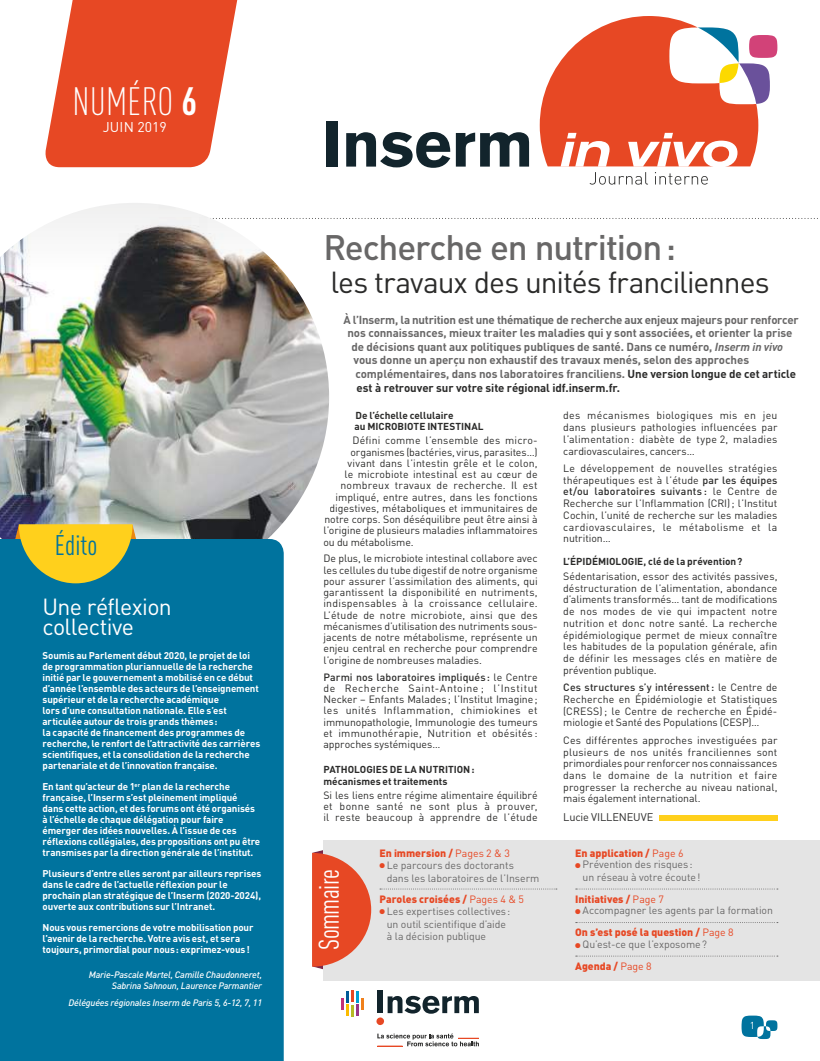
<style>
.page{position:relative;width:820px;height:1061px;background:#fff}
.page>*{position:absolute;margin:0;border:0;box-sizing:border-box;transform-origin:0 0}
.t1{font:300 condensed 39px "DIN Pro";letter-spacing:.01em;color:#fff}
.t2{font:500 35px "DIN Pro";letter-spacing:-.03em;color:#686767}
.t3{font:30px "DIN Pro";letter-spacing:-.035em;color:#2b2b2a}
.t4{font:condensed 28px "DIN Pro";letter-spacing:-.02em;color:#fff}
.t5{font:condensed 28px "DIN Pro";color:#00739e}
.t6{font:23px/20px "DIN Pro";letter-spacing:-.03em;color:#fff}
.t7{font:14px "DIN Pro";letter-spacing:.005em;color:#fff}
.t8{font:700 11.5px "DIN Pro";letter-spacing:-.01em;color:#686767}
.t9{font:700 11.5px "DIN Pro";letter-spacing:-.01em;color:#2b2b2a}
.t10{font:11px "DIN Pro";letter-spacing:-.015em;color:#2b2b2a}
.t11{font:10.5px/11.7px "DIN Pro";letter-spacing:.005em;color:#2b2b2a;text-align:justify}
.t12{font:10.5px/12.5px "DIN Pro";letter-spacing:-.005em;color:#686767}
.t13{font:900 10.5px "DIN Pro";color:#e74824}
.t14{font:700 10px/11.2px "DIN Pro";color:#2b2b2a}
.t15{font:10px "DIN Pro";color:#fff}
.t16{font:700 9.8px/11px "DIN Pro";letter-spacing:-.01em;color:#fff}
.t17{font:italic 500 9.2px/11.1px "DIN Pro";letter-spacing:-.02em;color:#fff;text-align:right}
.s1{font-weight:700}
.s2{font-style:italic}
.s3{color:#2b2b2a}
.s4{font-weight:500}
.s5{font-weight:400}
.s6{color:#e74824}
.s7{font-weight:900;color:#e74824}
</style>
<div class="page">
<svg style="left:330px;top:218px;width:488px;height:1px"></svg>
<div style="left:0;top:591px;width:283px;height:469px;background:#00739e"></div>
<svg style="left:45px;top:0;width:193px;height:167px;background:#ea6345"></svg>
<div style="left:658px;top:815px;width:119px;height:6px;background:#ffd01c"></div>
<div style="left:323px;top:839px;width:496px;height:140px;background:#e4e4e4"></div>
<svg style="left:312px;top:850px;width:244px;height:120px"></svg>
<svg style="left:575px;top:888px;width:202px;height:1px"></svg>
<svg style="left:575px;top:955px;width:202px;height:1px"></svg>
<div style="left:377px;top:990px;width:6px;height:22px;background:#12242c"></div>
<svg style="left:376px;top:995px;width:102px;height:30px"></svg>
<svg style="left:341px;top:990px;width:22px;height:26px"></svg>
<svg style="left:377px;top:1033px;width:101px;height:13px"></svg>
<div style="left:326px;top:121px;width:11px;height:45px;background:#12242c"></div>
<svg style="left:346px;top:132px;width:183px;height:36px"></svg>
<svg style="left:539px;top:16px;width:238px;height:168px"></svg>
<img style="left:0;top:203px;width:329px;height:388px">
<svg style="left:741px;top:1015px;width:36px;height:23px"></svg>
<h1 class="t1" style="left:73px;top:74px;width:126px">NUMÉRO <span class="s1">6</span></h1>
<h3 class="t7" style="left:103px;top:116px;width:65px">JUIN 2019</h3>
<h3 class="t5" style="left:55px;top:524px;width:44px">Édito</h3>
<h3 class="t6" style="left:43px;top:594px;width:131px">Une réflexion collective</h3>
<p class="t16" style="left:43px;top:648px;width:219px">Soumis au Parlement début 2020, le projet de loi de programmation pluriannuelle de la recherche initié par le gouvernement a mobilisé en ce début d’année l’ensemble des acteurs de l’enseignement supérieur et de la recherche académique<br>lors d’une consultation nationale. Elle s’est articulée autour de trois grands thèmes:<br>la capacité de financement des programmes de recherche, le renfort de l’attractivité des carrières scientifiques, et la consolidation de la recherche partenariale et de l’innovation française.</p>
<p class="t16" style="left:43px;top:779px;width:219px">En tant qu’acteur de 1<sup>er</sup> plan de la recherche française, l’Inserm s’est pleinement impliqué dans cette action, et des forums ont été organisés à l’échelle de chaque délégation pour faire émerger des idées nouvelles. À l’issue de ces réflexions collégiales, des propositions ont pu être transmises par la direction générale de l’institut.</p>
<p class="t16" style="left:43px;top:866px;width:220px">Plusieurs d’entre elles seront par ailleurs reprises dans le cadre de l’actuelle réflexion pour le prochain plan stratégique de l’Inserm (2020-2024), ouverte aux contributions sur l’Intranet.</p>
<p class="t16" style="left:43px;top:920px;width:212px">Nous vous remercions de votre mobilisation pour l’avenir de la recherche. Votre avis est, et sera toujours, primordial pour nous: exprimez-vous!</p>
<p class="t17" style="left:89px;top:967px;width:175px">Marie-Pascale Martel, Camille Chaudonneret,<br>Sabrina Sahnoun, Laurence Parmantier</p>
<p class="t17" style="left:69px;top:995px;width:195px">Déléguées régionales Inserm de Paris 5, 6-12, 7, 11</p>
<h2 class="t2" style="left:323px;top:219px;width:354px">Recherche en nutrition:</h2>
<h3 class="t3" style="left:330px;top:259px;width:440px">les travaux des unités franciliennes</h3>
<p class="t8" style="left:343px;top:310px;width:456px">À l’Inserm, la nutrition est une thématique de recherche aux enjeux majeurs pour renforcer</p>
<p class="t8" style="left:347px;top:323px;width:446px">nos connaissances, mieux traiter les maladies qui y sont associées, et orienter la prise</p>
<p class="t8" style="left:351px;top:337px;width:433px">de décisions quant aux politiques publiques de santé. Dans ce numéro, <span class="s2">Inserm in vivo</span></p>
<p class="t8" style="left:353px;top:350px;width:397px">vous donne un aperçu non exhaustif des travaux menés, selon des approches</p>
<p class="t8" style="left:355px;top:364px;width:442px">complémentaires, dans nos laboratoires franciliens. <span class="s3">Une version longue de cet article</span></p>
<p class="t9" style="left:356px;top:377px;width:265px">est à retrouver sur votre site régional idf.inserm.fr.</p>
<p class="t14" style="left:354px;top:408px;width:131px">De l’échelle cellulaire<br>au MICROBIOTE INTESTINAL</p>
<p class="t11" style="left:352px;top:433px;width:187px">Défini comme l’ensemble des micro-</p>
<p class="t11" style="left:350px;top:445px;width:188px">organismes (bactéries, virus, parasites…)</p>
<p class="t11" style="left:347px;top:456px;width:191px">vivant dans l’intestin grêle et le colon,</p>
<p class="t11" style="left:344px;top:467px;width:194px">le microbiote intestinal est au cœur de</p>
<p class="t11" style="left:340px;top:478px;width:198px">nombreux travaux de recherche. Il est</p>
<p class="t11" style="left:335px;top:489px;width:204px">impliqué, entre autres, dans les fonctions</p>
<p class="t11" style="left:329px;top:501px;width:209px">digestives, métaboliques et immunitaires de</p>
<p class="t11" style="left:324px;top:512px;width:214px">notre corps. Son déséquilibre peut être ainsi à</p>
<p class="t11" style="left:323px;top:523px;width:215px">l’origine de plusieurs maladies inflammatoires</p>
<p class="t11" style="left:323px;top:534px;width:92px">ou du métabolisme.</p>
<p class="t11" style="left:323px;top:552px;width:216px;line-height:11.2px">De plus, le microbiote intestinal collabore avec les cellules du tube digestif de notre organisme pour assurer l’assimilation des aliments, qui garantissent la disponibilité en nutriments, indispensables à la croissance cellulaire.<br>L’étude de notre microbiote, ainsi que des mécanismes d’utilisation des nutriments sous&shy;jacents de notre métabolisme, représente un enjeu central en recherche pour comprendre l’origine de nombreuses maladies.</p>
<p class="t11" style="left:323px;top:670px;width:216px;line-height:11.2px"><span class="s4">Parmi nos laboratoires impliqués:</span> le Centre de Recherche Saint-Antoine ; l’Institut Necker – Enfants Malades; l’Institut Imagine; les unités Inflammation, chimiokines et immunopathologie, Immunologie des tumeurs et immunothérapie, Nutrition et obésités : approches systémiques…</p>
<p class="t14" style="left:323px;top:762px;width:152px">PATHOLOGIES DE LA NUTRITION: mécanismes et traitements</p>
<p class="t11" style="left:323px;top:788px;width:216px;line-height:11.2px">Si les liens entre régime alimentaire équilibré et bonne santé ne sont plus à prouver, il reste beaucoup à apprendre de l’étude</p>
<h3 class="t4" style="left:309px;top:949px;width:82px;rotate:-90deg">Sommaire</h3>
<p class="t13" style="left:379px;top:843px;width:132px">En immersion / <span class="s5">Pages 2 &amp; 3</span></p>
<p class="t12" style="left:386px;top:858px;width:154px;text-indent:-7px"><span class="s6">●</span> Le parcours des doctorants<br>dans les laboratoires de l’Inserm</p>
<p class="t13" style="left:379px;top:889px;width:146px">Paroles croisées / <span class="s5">Pages 4 &amp; 5</span></p>
<p class="t12" style="left:386px;top:904px;width:125px;text-indent:-7px"><span class="s6">●</span> Les expertises collectives: un outil scientifique d’aide à la décision publique</p>
<p class="t11" style="left:563px;top:408px;width:216px">des mécanismes biologiques mis en jeu dans plusieurs pathologies influencées par l’alimentation : diabète de type 2, maladies cardiovasculaires, cancers…</p>
<p class="t11" style="left:563px;top:461px;width:216px">Le développement de nouvelles stratégies thérapeutiques est à l’étude <span class="s4">par les équipes et/ou laboratoires suivants :</span> le Centre de Recherche sur l’Inflammation (CRI); l’Institut Cochin, l’unité de recherche sur les maladies cardiovasculaires, le métabolisme et la nutrition…</p>
<p class="t14" style="left:563px;top:555px;width:181px">L’ÉPIDÉMIOLOGIE, clé de la prévention?</p>
<p class="t11" style="left:563px;top:569px;width:216px">Sédentarisation, essor des activités passives, déstructuration de l’alimentation, abondance d’aliments transformés… tant de modifications de nos modes de vie qui impactent notre nutrition et donc notre santé. La recherche épidémiologique permet de mieux connaître les habitudes de la population générale, afin de définir les messages clés en matière de prévention publique.</p>
<p class="t11" style="left:563px;top:680px;width:216px;text-align:left"><span class="s4">Ces structures s’y intéressent:</span> le Centre de Recherche en Épidémiologie et Statistiques (CRESS); le Centre de recherche en Épidé&shy;miologie et Santé des Populations (CESP)…</p>
<p class="t11" style="left:563px;top:733px;width:216px">Ces différentes approches investiguées par plusieurs de nos unités franciliennes sont primordiales pour renforcer nos connaissances dans le domaine de la nutrition et faire progresser la recherche au niveau national, mais également international.</p>
<p class="t10" style="left:563px;top:808px;width:92px">Lucie VILLENEUVE</p>
<p class="t13" style="left:575px;top:843px;width:110px">En application / <span class="s5">Page 6</span></p>
<p class="t12" style="left:582px;top:857px;width:119px;text-indent:-7px"><span class="s6">●</span> Prévention des risques: un réseau à votre écoute!</p>
<p class="t13" style="left:575px;top:889px;width:90px">Initiatives / <span class="s5">Page 7</span></p>
<p class="t12" style="left:575px;top:898px;width:199px;line-height:22px"><span class="s6">●</span> Accompagner les agents par la formation<br><span class="s7">On s’est posé la question /</span> <span class="s6">Page 8</span></p>
<p class="t12" style="left:575px;top:931px;width:133px;line-height:22px"><span class="s6">●</span> Qu’est-ce que l’exposome?<br><span class="s7">Agenda /</span> <span class="s6">Page 8</span></p>
<p class="t15" style="left:749px;top:1017px;width:7px">1</p>
</div>
